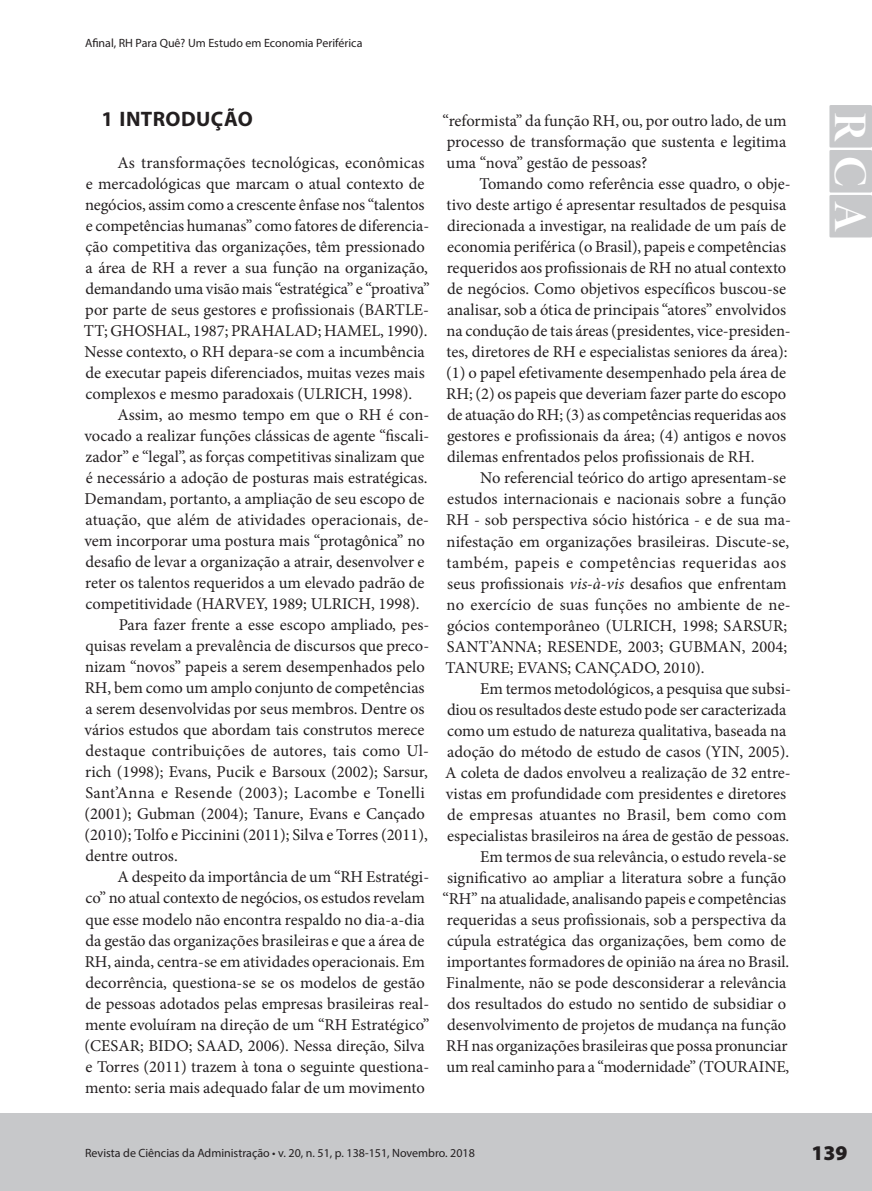
<style>
.page{position:relative;width:872px;height:1191px;background:#fff}
.page>*{position:absolute;margin:0;border:0;box-sizing:border-box;transform-origin:0 0}
.t1{font:46.8px "Minion Pro Bold Disp";color:#fff}
.t2{font:700 21px "Myriad Pro";letter-spacing:.02em;color:#231f20}
.t3{font:900 21px "Myriad Pro";color:#231f20}
.t4{font:16.5px/21px "Minion Pro";color:#231f20}
.t5{font:16.5px "Minion Pro";letter-spacing:.025em;color:#231f20}
.t6{font:12px "Myriad Pro";color:#231f20}
.s1{font-style:italic}
</style>
<div class="page">
<div style="left:0;top:1113px;width:872px;height:78px;background:#c7c8ca"></div>
<div style="left:829px;top:105px;width:43px;height:43px;background:#c7c8ca"></div>
<div style="left:829px;top:150px;width:43px;height:42px;background:#c7c8ca"></div>
<div style="left:829px;top:195px;width:43px;height:42px;background:#c7c8ca"></div>
<p class="t6" style="left:85px;top:35px;width:279px">Afinal, RH Para Quê? Um Estudo em Economia Periférica</p>
<p class="t2" style="left:102px;top:105px;width:153px">1 INTRODUÇÃO</p>
<p class="t4" style="left:84px;top:152px;width:347px;text-indent:34px">As transformações tecnológicas, econômicas e mercadológicas que marcam o atual contexto de negócios, assim como a crescente ênfase nos “talentos e competências humanas” como fatores de diferencia&shy;ção competitiva das organizações, têm pressionado a área de RH a rever a sua função na organização, demandando uma visão mais “estratégica” e “proativa” por parte de seus gestores e profissionais (BARTLE-TT; GHOSHAL, 1987; PRAHALAD; HAMEL, 1990).<br>Nesse contexto, o RH depara-se com a incumbência de executar papeis diferenciados, muitas vezes mais complexos e mesmo paradoxais (ULRICH, 1998).</p>
<p class="t4" style="left:118px;top:404px;width:313px">Assim, ao mesmo tempo em que o RH é con-</p>
<p class="t4" style="left:84px;top:425px;width:346px">vocado a realizar funções clássicas de agente “fiscali-</p>
<p class="t4" style="left:85px;top:446px;width:341px">zador” e “legal”, as forças competitivas sinalizam que</p>
<p class="t4" style="left:86px;top:467px;width:343px">é necessário a adoção de posturas mais estratégicas.</p>
<p class="t4" style="left:85px;top:488px;width:341px">Demandam, portanto, a ampliação de seu escopo de</p>
<p class="t4" style="left:86px;top:509px;width:345px">atuação, que além de atividades operacionais, de-</p>
<p class="t4" style="left:84px;top:530px;width:342px">vem incorporar uma postura mais “protagônica” no</p>
<p class="t4" style="left:85px;top:551px;width:340px">desafio de levar a organização a atrair, desenvolver e</p>
<p class="t4" style="left:85px;top:572px;width:341px">reter os talentos requeridos a um elevado padrão de</p>
<p class="t4" style="left:85px;top:593px;width:336px">competitividade (HARVEY, 1989; ULRICH, 1998).</p>
<p class="t4" style="left:119px;top:614px;width:312px">Para fazer frente a esse escopo ampliado, pes-</p>
<p class="t4" style="left:85px;top:635px;width:345px">quisas revelam a prevalência de discursos que preco-</p>
<p class="t4" style="left:85px;top:656px;width:341px">nizam “novos” papeis a serem desempenhados pelo</p>
<p class="t4" style="left:85px;top:677px;width:341px">RH, bem como um amplo conjunto de competências</p>
<p class="t4" style="left:86px;top:698px;width:340px">a serem desenvolvidas por seus membros. Dentre os</p>
<p class="t4" style="left:84px;top:719px;width:342px">vários estudos que abordam tais construtos merece</p>
<p class="t4" style="left:85px;top:740px;width:345px">destaque contribuições de autores, tais como Ul-</p>
<p class="t4" style="left:85px;top:761px;width:344px">rich (1998); Evans, Pucik e Barsoux (2002); Sarsur,</p>
<p class="t5" style="left:85px;top:782px;width:341px">Sant’Anna e Resende (2003); Lacombe e Tonelli</p>
<p class="t4" style="left:85px;top:803px;width:342px">(2001); Gubman (2004); Tanure, Evans e Cançado</p>
<p class="t4" style="left:85px;top:824px;width:345px">(2010); Tolfo e Piccinini (2011); Silva e Torres (2011),</p>
<p class="t4" style="left:85px;top:845px;width:94px">dentre outros.</p>
<p class="t4" style="left:118px;top:866px;width:313px">A despeito da importância de um “RH Estratégi-</p>
<p class="t4" style="left:85px;top:887px;width:341px">co” no atual contexto de negócios, os estudos revelam</p>
<p class="t4" style="left:85px;top:908px;width:341px">que esse modelo não encontra respaldo no dia-a-dia</p>
<p class="t4" style="left:85px;top:929px;width:341px">da gestão das organizações brasileiras e que a área de</p>
<p class="t4" style="left:85px;top:950px;width:342px">RH, ainda, centra-se em atividades operacionais. Em</p>
<p class="t4" style="left:85px;top:971px;width:341px">decorrência, questiona-se se os modelos de gestão</p>
<p class="t4" style="left:85px;top:992px;width:345px">de pessoas adotados pelas empresas brasileiras real-</p>
<p class="t4" style="left:85px;top:1013px;width:346px">mente evoluíram na direção de um “RH Estratégico”</p>
<p class="t4" style="left:85px;top:1034px;width:342px">(CESAR; BIDO; SAAD, 2006). Nessa direção, Silva</p>
<p class="t4" style="left:86px;top:1056px;width:345px">e Torres (2011) trazem à tona o seguinte questiona-</p>
<p class="t4" style="left:85px;top:1077px;width:341px">mento: seria mais adequado falar de um movimento</p>
<p class="t4" style="left:442px;top:111px;width:345px;text-align:justify">“reformista” da função RH, ou, por outro lado, de um processo de transformação que sustenta e legitima uma “nova” gestão de pessoas?</p>
<p class="t4" style="left:446px;top:174px;width:346px;text-indent:33px">Tomando como referência esse quadro, o obje&shy;tivo deste artigo é apresentar resultados de pesquisa direcionada a investigar, na realidade de um país de economia periférica (o Brasil), papeis e competências requeridos aos profissionais de RH no atual contexto de negócios. Como objetivos específicos buscou-se analisar, sob a ótica de principais “atores” envolvidos na condução de tais áreas (presidentes, vice-presiden&shy;tes, diretores de RH e especialistas seniores da área): (1) o papel efetivamente desempenhado pela área de RH; (2) os papeis que deveriam fazer parte do escopo de atuação do RH; (3) as competências requeridas aos gestores e profissionais da área; (4) antigos e novos dilemas enfrentados pelos profissionais de RH.</p>
<p class="t4" style="left:445px;top:468px;width:347px;text-indent:35px">No referencial teórico do artigo apresentam-se estudos internacionais e nacionais sobre a função RH - sob perspectiva sócio histórica - e de sua ma&shy;nifestação em organizações brasileiras. Discute-se, também, papeis e competências requeridas aos seus profissionais <span class="s1">vis-à-vis</span> desafios que enfrentam no exercício de suas funções no ambiente de ne&shy;gócios contemporâneo (ULRICH, 1998; SARSUR; SANT’ANNA; RESENDE, 2003; GUBMAN, 2004; TANURE; EVANS; CANÇADO, 2010).</p>
<p class="t4" style="left:442px;top:678px;width:350px;text-align:right">Em termos metodológicos, a pesquisa que subsi-<br>diou os resultados deste estudo pode ser caracterizada como um estudo de natureza qualitativa, baseada na adoção do método de estudo de casos (YIN, 2005).<br>A coleta de dados envolveu a realização de 32 entre&shy;vistas em profundidade com presidentes e diretores de empresas atuantes no Brasil, bem como com especialistas brasileiros na área de gestão de pessoas.<br>Em termos de sua relevância, o estudo revela-se significativo ao ampliar a literatura sobre a função “RH” na atualidade, analisando papeis e competências requeridas a seus profissionais, sob a perspectiva da cúpula estratégica das organizações, bem como de importantes formadores de opinião na área no Brasil.<br>Finalmente, não se pode desconsiderar a relevância dos resultados do estudo no sentido de subsidiar o desenvolvimento de projetos de mudança na função RH nas organizações brasileiras que possa pronunciar um real caminho para a “modernidade” (TOURAINE,</p>
<h1 class="t1" style="left:878px;top:112px;width:121px;rotate:90deg">RCA</h1>
<p class="t6" style="left:85px;top:1145px;width:391px">Revista de Ciências da Administração • v. 20, n. 51, p. 138-151, Novembro. 2018</p>
<p class="t3" style="left:811px;top:1141px;width:38px">139</p>
</div>
